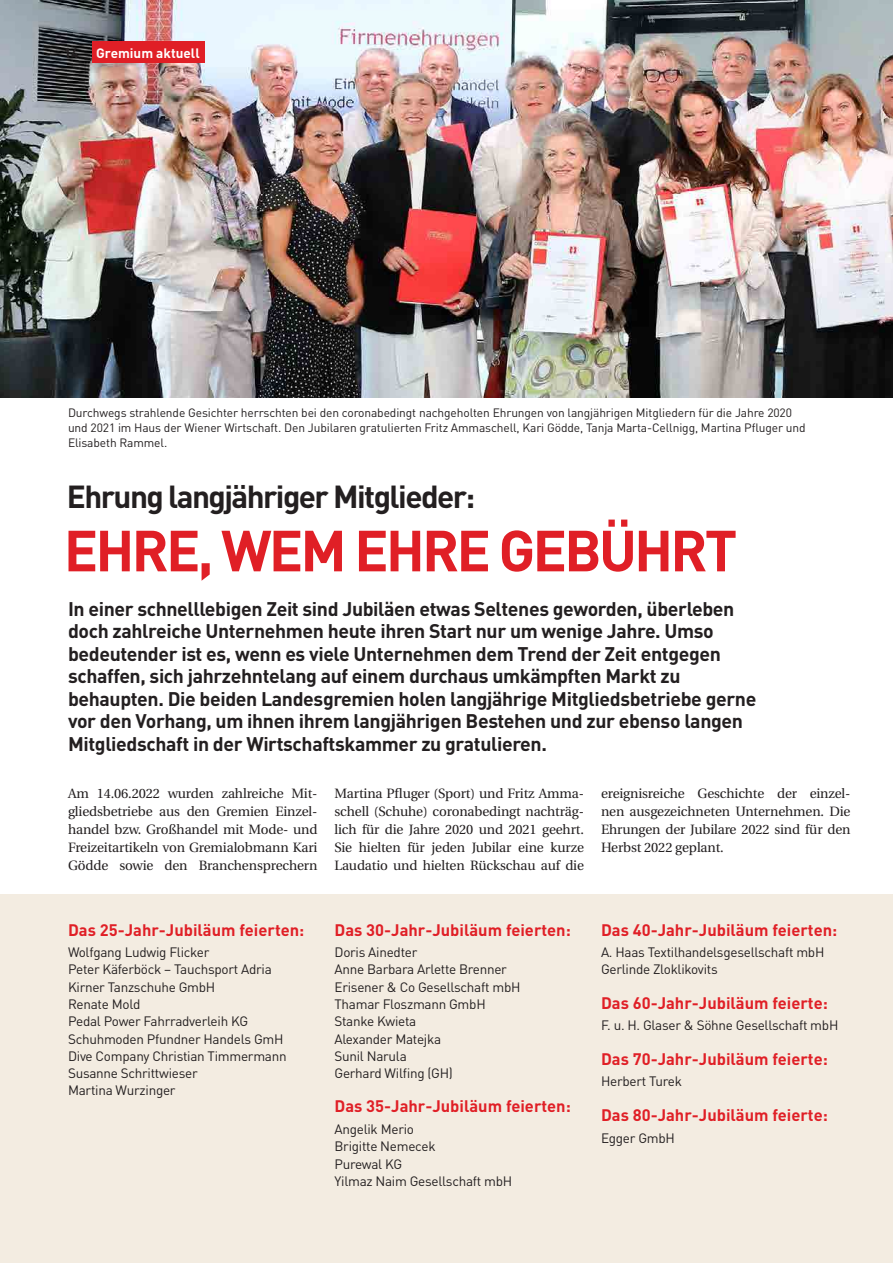
<style>
.page{position:relative;width:893px;height:1263px;background:#fff}
.page>*{position:absolute;margin:0;border:0;box-sizing:border-box;transform-origin:0 0}
.t1{font:700 57px "DIN";letter-spacing:-.05em;color:#e01f26}
.t2{font:700 31.5px "DIN";letter-spacing:-.05em;color:#231f20}
.t3{font:700 19.5px/22.5px "DIN";letter-spacing:-.02em;color:#231f20}
.t4{font:700 16.5px "DIN";color:#e01f26}
.t5{font:13.5px/17.2px "DIN";letter-spacing:-.02em;color:#231f20}
.t6{font:13.5px/18px "Utopia";letter-spacing:-.01em;color:#231f20;text-align:justify}
.t7{font:700 13.5px "DIN";color:#fff}
.t8{font:700 13.5px "DIN";color:#231f20}
.t9{font:12px/15px "DIN";letter-spacing:-.01em;color:#231f20}
</style>
<div class="page">
<img style="left:0;top:0;width:893px;height:398px">
<div style="left:92px;top:42px;width:113px;height:21px;background:#e01f26"></div>
<div style="left:0;top:894px;width:893px;height:369px;background:#f3ece1"></div>
<p class="t8" style="left:64px;top:44px;width:16px">14</p>
<p class="t7" style="left:96px;top:44px;width:105px">Gremium aktuell</p>
<p class="t9" style="left:68px;top:405px;width:739px">Durchwegs strahlende Gesichter herrschten bei den coronabedingt nachgeholten Ehrungen von langjährigen Mitgliedern für die Jahre 2020 und 2021 im Haus der Wiener Wirtschaft. Den Jubilaren gratulierten Fritz Ammaschell, Kari Gödde, Tanja Marta-Cellnigg, Martina Pfluger und<br>Elisabeth Rammel.</p>
<h2 class="t2" style="left:67px;top:476px;width:410px">Ehrung langjähriger Mitglieder:</h2>
<h1 class="t1" style="left:64px;top:513px;width:675px">EHRE, WEM EHRE GEBÜHRT</h1>
<p class="t3" style="left:68px;top:597px;width:690px">In einer schnelllebigen Zeit sind Jubiläen etwas Seltenes geworden, überleben doch zahlreiche Unternehmen heute ihren Start nur um wenige Jahre. Umso bedeutender ist es, wenn es viele Unternehmen dem Trend der Zeit entgegen schaffen, sich jahrzehntelang auf einem durchaus umkämpften Markt zu behaupten. Die beiden Landesgremien holen langjährige Mitgliedsbetriebe gerne vor den Vorhang, um ihnen ihrem langjährigen Bestehen und zur ebenso langen Mitgliedschaft in der Wirtschaftskammer zu gratulieren.</p>
<p class="t6" style="left:68px;top:785px;width:251px">Am 14.06.2022 wurden zahlreiche Mit&shy;gliedsbetriebe aus den Gremien Einzel&shy;handel bzw. Großhandel mit Mode- und Freizeitartikeln von Gremialobmann Kari Gödde sowie den Branchensprechern</p>
<p class="t6" style="left:334px;top:785px;width:251px">Martina Pfluger (Sport) und Fritz Amma&shy;schell (Schuhe) coronabedingt nachträg&shy;lich für die Jahre 2020 und 2021 geehrt.<br>Sie hielten für jeden Jubilar eine kurze Laudatio und hielten Rückschau auf die</p>
<p class="t6" style="left:601px;top:785px;width:251px">ereignisreiche Geschichte der einzel&shy;nen ausgezeichneten Unternehmen. Die Ehrungen der Jubilare 2022 sind für den Herbst 2022 geplant.</p>
<p class="t4" style="left:68px;top:919px;width:238px">Das 25-Jahr-Jubiläum feierten:</p>
<p class="t5" style="left:68px;top:943px;width:220px">Wolfgang Ludwig Flicker<br>Peter Käferböck – Tauchsport Adria<br>Kirner Tanzschuhe GmbH<br>Renate Mold<br>Pedal Power Fahrradverleih KG<br>Schuhmoden Pfundner Handels GmH<br>Dive Company Christian Timmermann<br>Susanne Schrittwieser<br>Martina Wurzinger</p>
<p class="t4" style="left:334px;top:919px;width:238px">Das 30-Jahr-Jubiläum feierten:</p>
<p class="t5" style="left:334px;top:943px;width:187px">Doris Ainedter<br>Anne Barbara Arlette Brenner<br>Erisener &amp; Co Gesellschaft mbH<br>Thamar Floszmann GmbH<br>Stanke Kwieta<br>Alexander Matejka<br>Sunil Narula<br>Gerhard Wilfing (GH)</p>
<p class="t4" style="left:334px;top:1096px;width:238px">Das 35-Jahr-Jubiläum feierten:</p>
<p class="t5" style="left:334px;top:1120px;width:179px">Angelik Merio<br>Brigitte Nemecek<br>Purewal KG<br>Yilmaz Naim Gesellschaft mbH</p>
<p class="t4" style="left:601px;top:919px;width:238px">Das 40-Jahr-Jubiläum feierten:</p>
<p class="t5" style="left:601px;top:943px;width:225px">A. Haas Textilhandelsgesellschaft mbH<br>Gerlinde Zloklikovits</p>
<p class="t4" style="left:601px;top:992px;width:228px">Das 60-Jahr-Jubiläum feierte:</p>
<p class="t5" style="left:601px;top:1017px;width:239px">F. u. H. Glaser &amp; Söhne Gesellschaft mbH</p>
<p class="t4" style="left:601px;top:1048px;width:228px">Das 70-Jahr-Jubiläum feierte:</p>
<p class="t5" style="left:601px;top:1073px;width:82px">Herbert Turek</p>
<p class="t4" style="left:601px;top:1104px;width:228px">Das 80-Jahr-Jubiläum feierte:</p>
<p class="t5" style="left:601px;top:1129px;width:75px">Egger GmbH</p>
</div>
